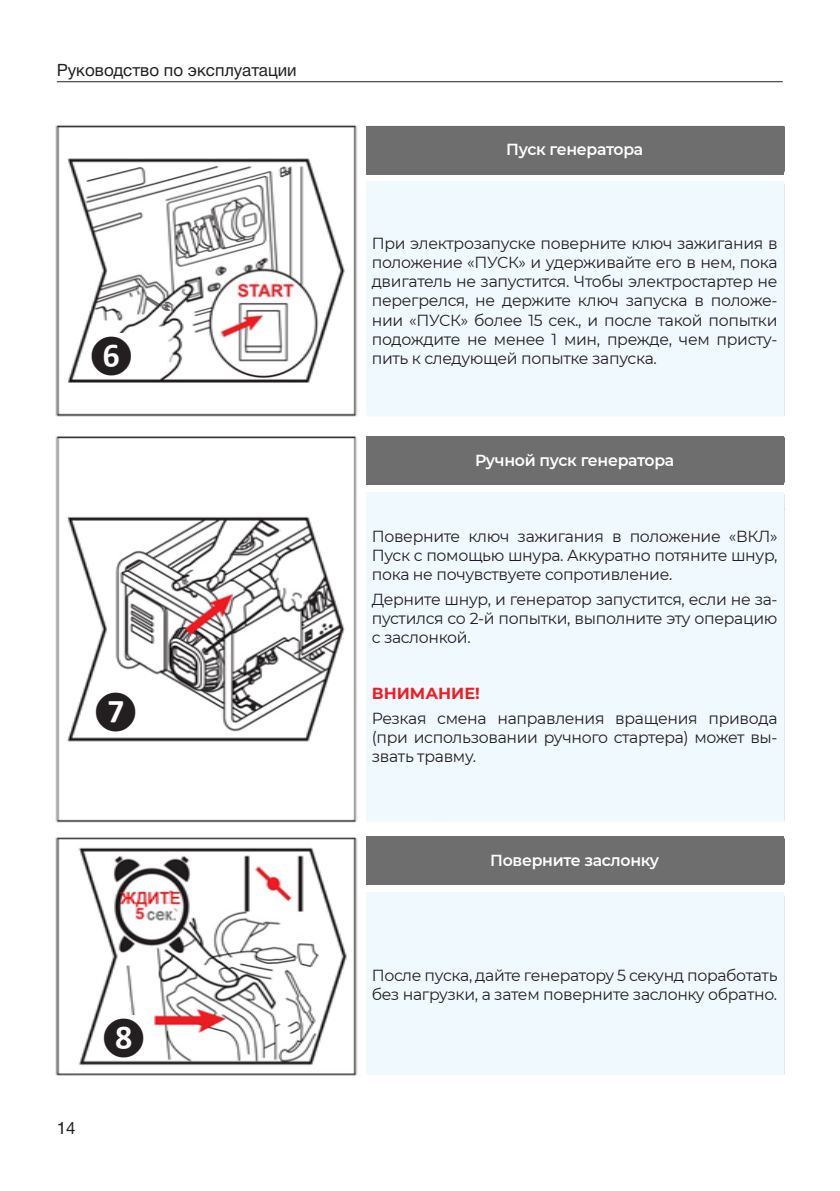
<style>
.page{position:relative;width:840px;height:1191px;background:#fff}
.page>*{position:absolute;margin:0;border:0;box-sizing:border-box;transform-origin:0 0}
.ПРИМЕЧАНИЕ{font:700 34px "Calibri";color:#231f20}
.t1{font:17px "Helvetica Neue Cyr";color:#231f20}
.Основной_текст{font:16px/19.2px "Montserrat";letter-spacing:-.02em;color:#231f20;text-align:justify}
.Основной_текст-2{font:600 16px "Montserrat";letter-spacing:-.02em;color:#fff}
.ВНИМАНИЕ{font:700 16px "Montserrat";color:#ee1d23}
</style>
<div class="page">
<hr style="left:57px;top:81px;width:725px;height:1px;background:#231f20">
<img style="left:55px;top:125px;width:728px;height:951px">
<div style="left:366px;top:126px;width:416px;height:48px;background:#6e6e6e"></div>
<div style="left:366px;top:836px;width:416px;height:49px;background:#6e6e6e"></div>
<div style="left:366px;top:436px;width:416px;height:49px;background:#6e6e6e"></div>
<div style="left:366px;top:181px;width:416px;height:235px;background:#f0f9fd"></div>
<div style="left:366px;top:892px;width:416px;height:181px;background:#f0f9fd"></div>
<div style="left:366px;top:492px;width:416px;height:328px;background:#f0f9fd"></div>
<div style="left:88px;top:333px;width:47px;height:45px;background:#fff"></div>
<div style="left:92px;top:688px;width:47px;height:45px;background:#fff"></div>
<div style="left:100px;top:1015px;width:47px;height:44px;background:#fff"></div>
<p class="t1" style="left:57px;top:61px;width:241px">Руководство по эксплуатации</p>
<p class="ПРИМЕЧАНИЕ" style="left:89px;top:333px;width:47px">❻</p>
<p class="ПРИМЕЧАНИЕ" style="left:93px;top:688px;width:47px">❼</p>
<p class="t1" style="left:57px;top:1119px;width:20px">14</p>
<p class="ПРИМЕЧАНИЕ" style="left:101px;top:1014px;width:47px">❽</p>
<p class="Основной_текст-2" style="left:506px;top:138px;width:138px">Пуск генератора</p>
<p class="Основной_текст" style="left:371px;top:233px;width:407px">При электрозапуске поверните ключ зажигания в положение «ПУСК» и удерживайте его в нем, пока двигатель не запустится. Чтобы электростартер не перегрелся, не держите ключ запуска в положе&shy;нии «ПУСК» более 15 сек., и после такой попытки подождите не менее 1 мин, прежде, чем присту&shy;пить к следующей попытке запуска.</p>
<p class="Основной_текст-2" style="left:475px;top:449px;width:200px">Ручной пуск генератора</p>
<p class="Основной_текст" style="left:371px;top:526px;width:407px">Поверните ключ зажигания в положение «ВКЛ» Пуск с помощью шнура. Аккуратно потяните шнур, пока не почувствуете сопротивление.</p>
<p class="Основной_текст" style="left:371px;top:589px;width:407px">Дерните шнур, и генератор запустится, если не за&shy;пустился со 2-й попытки, выполните эту операцию с заслонкой.</p>
<p class="ВНИМАНИЕ" style="left:371px;top:681px;width:109px">ВНИМАНИЕ!</p>
<p class="Основной_текст" style="left:371px;top:707px;width:407px">Резкая смена направления вращения привода (при использовании ручного стартера) может вы&shy;звать травму.</p>
<p class="Основной_текст-2" style="left:490px;top:848px;width:170px">Поверните заслонку</p>
<p class="Основной_текст" style="left:371px;top:965px;width:407px">После пуска, дайте генератору 5 секунд поработать без нагрузки, а затем поверните заслонку обратно.</p>
</div>
